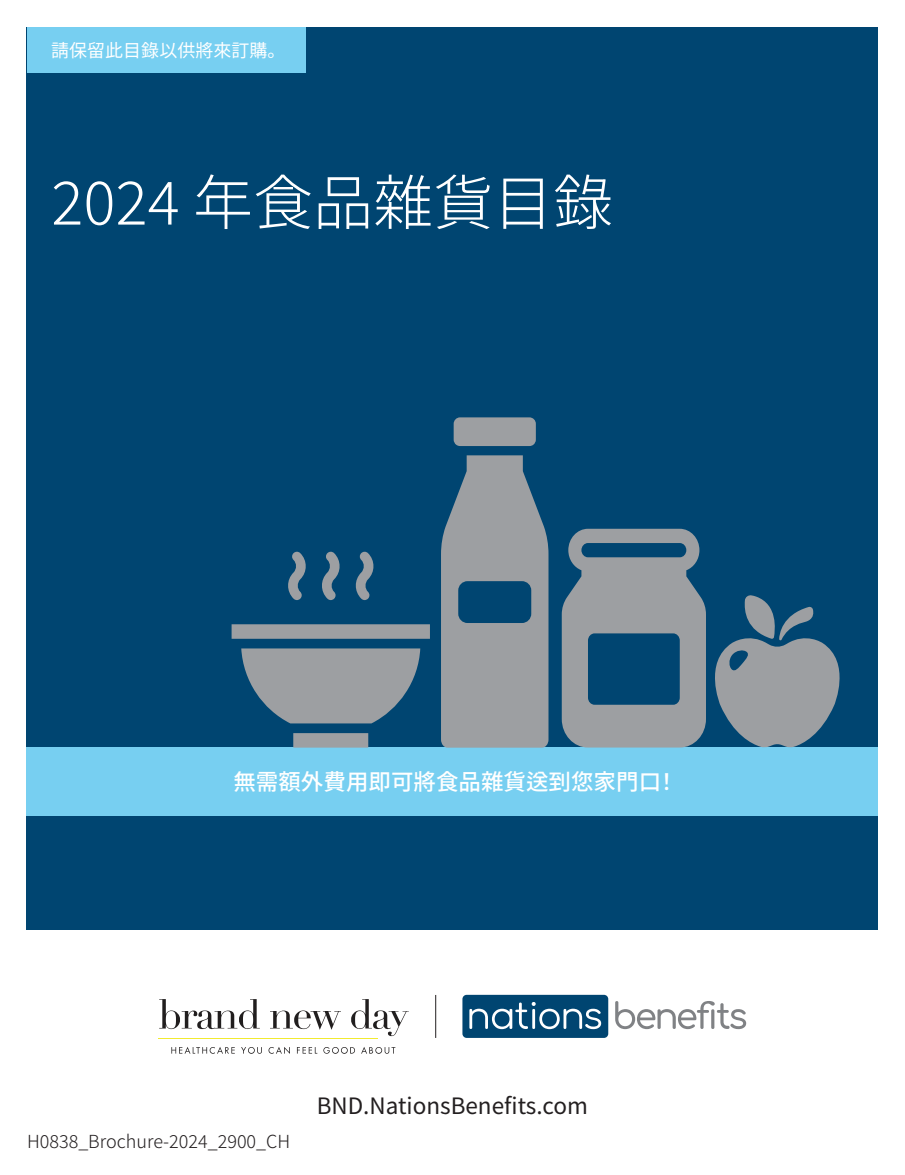
<style>
.page{position:relative;width:905px;height:1175px;background:#fff}
.page>*{position:absolute;margin:0;border:0;box-sizing:border-box;transform-origin:0 0}
.t1{font:300 60px "Noto Sans CJ Kkr";color:#fff}
.t2{font:22.5px "Noto Sans CJ Kkr";color:#231f20}
.t3{font:500 22.5px "Noto Sans CJ Kkr";color:#fff}
.t4{font:300 18px "Noto Sans CJ Kkr";color:#231f20}
.t5{font:18px "Noto Sans CJ Kkr";color:#fff}
</style>
<div class="page">
<div style="left:27px;top:27px;width:851px;height:902px;background:#004571"></div>
<div style="left:27px;top:747px;width:851px;height:68px;background:#77cff1"></div>
<div style="left:27px;top:27px;width:278px;height:45px;background:#77cff1"></div>
<svg style="left:231px;top:551px;width:199px;height:196px"></svg>
<svg style="left:561px;top:529px;width:279px;height:218px"></svg>
<svg style="left:453px;top:417px;width:83px;height:29px;background:#979ba0"></svg>
<svg style="left:441px;top:455px;width:107px;height:292px"></svg>
<hr style="left:435px;top:995px;width:1px;height:43px;background:#231f20">
<svg style="left:159px;top:999px;width:101px;height:30px"></svg>
<svg style="left:270px;top:1010px;width:71px;height:19px"></svg>
<svg style="left:351px;top:999px;width:58px;height:37px"></svg>
<hr style="left:158px;top:1037px;width:219px;height:1px;background:#f2eb30">
<svg style="left:171px;top:1047px;width:64px;height:6px"></svg>
<svg style="left:241px;top:1047px;width:21px;height:6px"></svg>
<svg style="left:268px;top:1047px;width:22px;height:6px"></svg>
<svg style="left:297px;top:1047px;width:20px;height:6px"></svg>
<svg style="left:323px;top:1047px;width:32px;height:6px"></svg>
<svg style="left:361px;top:1047px;width:34px;height:6px"></svg>
<svg style="left:615px;top:1001px;width:131px;height:28px"></svg>
<div style="left:462px;top:994px;width:146px;height:43px;background:#004571;border-radius:4px"></div>
<svg style="left:469px;top:1002px;width:132px;height:27px"></svg>
<p class="t5" style="left:51px;top:40px;width:236px">請保留此目錄以供將來訂購。</p>
<h1 class="t1" style="left:51px;top:169px;width:563px">2024 年食品雜貨目錄</h1>
<p class="t3" style="left:233px;top:769px;width:446px">無需額外費用即可將食品雜貨送到您家門口！</p>
<p class="t4" style="left:27px;top:1131px;width:265px">H0838_Brochure-2024_2900_CH</p>
<p class="t2" style="left:317px;top:1093px;width:272px">BND.NationsBenefits.com</p>
</div>
